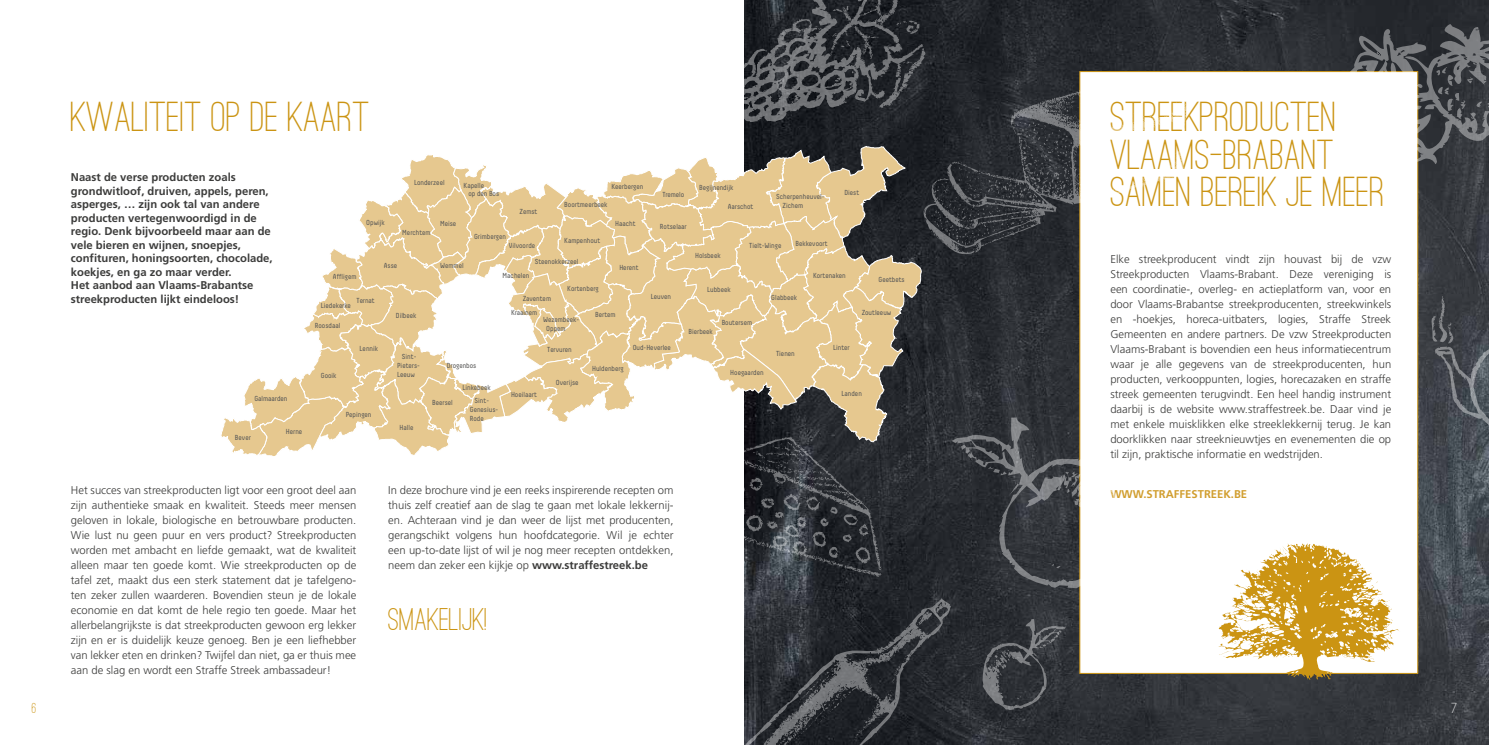
<style>
.page{position:relative;width:1489px;height:745px;background:#fff}
.page>*{position:absolute;margin:0;border:0;box-sizing:border-box;transform-origin:0 0}
.t1{font:500 43.38px/37.5px "Ostrich Sans";color:#cb9413}
.t2{font:500 32.5px "Ostrich Sans";color:#cb9413}
.t3{font:500 15px "Ostrich Sans";color:#cb9413}
.t4{font:500 15px "Ostrich Sans";color:#fff}
.t5{font:300 11.25px/15px "Frutiger LT Pro";color:#3c3c3b;text-align:justify}
.t6{font:700 11.25px/13.5px "Frutiger LT Pro";color:#3c3c3b}
.t7{font:700 11.25px "Frutiger LT Pro";color:#d19e2f}
.t8{font:7.25px/8.8px "Decima";color:#575756}
.s1{font-weight:700}
</style>
<div class="page">
<img style="left:744px;top:0;width:744px;height:744px">
<div style="left:1079px;top:71px;width:338px;height:602px;background:#fff;border:1px solid #cb9413"></div>
<svg style="left:1218px;top:543px;width:181px;height:136px"></svg>
<svg style="left:744px;top:0;width:182px;height:124px;background:#393c40"></svg>
<svg style="left:744px;top:597px;width:208px;height:147px;background:#303337"></svg>
<svg style="left:921px;top:81px;width:160px;height:173px;background:#33363a"></svg>
<svg style="left:951px;top:417px;width:130px;height:171px;background:#393b40"></svg>
<svg style="left:982px;top:618px;width:83px;height:91px;background:#3d4044"></svg>
<svg style="left:1344px;top:24px;width:144px;height:149px"></svg>
<svg style="left:1431px;top:296px;width:57px;height:147px;background:#4a4e54"></svg>
<svg style="left:221px;top:145px;width:701px;height:431px"></svg>
<h3 class="t3" style="left:32px;top:698px;width:6px">6</h3>
<h1 class="t1" style="left:71px;top:97px;width:301px">KWALITEIT OP DE KAART</h1>
<p class="t6" style="left:71px;top:170px;width:203px">Naast de verse producten zoals grondwitloof, druiven, appels, peren, asperges, … zijn ook tal van andere producten vertegenwoordigd in de regio. Denk bijvoorbeeld maar aan de vele bieren en wijnen, snoepjes, confituren, honingsoorten, chocolade, koekjes, en ga zo maar verder.<br>Het aanbod aan Vlaams-Brabantse streekproducten lijkt eindeloos!</p>
<p class="t8" style="left:414px;top:178px;width:32px">Londerzeel</p>
<p class="t8" style="left:468px;top:180px;width:32px;text-indent:-5px">Kapelle<br>op den Bos</p>
<p class="t8" style="left:519px;top:207px;width:19px">Zemst</p>
<p class="t8" style="left:611px;top:182px;width:33px">Keerbergen</p>
<p class="t8" style="left:564px;top:200px;width:45px">Boortmeerbeek</p>
<p class="t8" style="left:662px;top:190px;width:23px">Tremelo</p>
<p class="t8" style="left:699px;top:183px;width:36px">Begijnendijk</p>
<p class="t8" style="left:776px;top:192px;width:50px">Scherpenheuvel-</p>
<p class="t8" style="left:727px;top:202px;width:27px">Aarschot</p>
<p class="t8" style="left:782px;top:201px;width:22px">Zichem</p>
<p class="t8" style="left:844px;top:187px;width:16px">Diest</p>
<p class="t8" style="left:366px;top:217px;width:20px">Opwijk</p>
<p class="t8" style="left:384px;top:260px;width:15px">Asse</p>
<p class="t8" style="left:402px;top:228px;width:30px">Merchtem</p>
<p class="t8" style="left:440px;top:219px;width:18px">Meise</p>
<p class="t8" style="left:440px;top:260px;width:25px">Wemmel</p>
<p class="t8" style="left:474px;top:232px;width:34px">Grimbergen</p>
<p class="t8" style="left:508px;top:241px;width:28px">Vilvoorde</p>
<p class="t8" style="left:564px;top:236px;width:38px">Kampenhout</p>
<p class="t8" style="left:534px;top:257px;width:45px">Steenokkerzeel</p>
<p class="t8" style="left:615px;top:219px;width:22px">Haacht</p>
<p class="t8" style="left:619px;top:263px;width:21px">Herent</p>
<p class="t8" style="left:333px;top:272px;width:25px">Affligem</p>
<p class="t8" style="left:321px;top:301px;width:32px">Liedekerke</p>
<p class="t8" style="left:356px;top:296px;width:20px">Ternat</p>
<p class="t8" style="left:315px;top:320px;width:27px">Roosdaal</p>
<p class="t8" style="left:396px;top:311px;width:22px">Dilbeek</p>
<p class="t8" style="left:502px;top:271px;width:28px">Machelen</p>
<p class="t8" style="left:567px;top:283px;width:33px">Kortenberg</p>
<p class="t8" style="left:511px;top:292px;width:42px;line-height:13.1px;text-indent:12px">Zaventem<br>Kraainem</p>
<p class="t8" style="left:546px;top:315px;width:34px;text-indent:-3px">Wezembeek-<br>Oppem</p>
<p class="t8" style="left:595px;top:310px;width:22px">Bertem</p>
<p class="t8" style="left:660px;top:222px;width:29px">Rotselaar</p>
<p class="t8" style="left:650px;top:292px;width:22px">Leuven</p>
<p class="t8" style="left:695px;top:251px;width:27px">Holsbeek</p>
<p class="t8" style="left:707px;top:285px;width:25px">Lubbeek</p>
<p class="t8" style="left:749px;top:241px;width:34px">Tielt-Winge</p>
<p class="t8" style="left:795px;top:239px;width:34px">Bekkevoort</p>
<p class="t8" style="left:813px;top:271px;width:34px">Kortenaken</p>
<p class="t8" style="left:771px;top:293px;width:27px">Glabbeek</p>
<p class="t8" style="left:721px;top:317px;width:32px">Boutersem</p>
<p class="t8" style="left:688px;top:326px;width:26px">Bierbeek</p>
<p class="t8" style="left:878px;top:275px;width:28px">Geetbets</p>
<p class="t8" style="left:861px;top:307px;width:31px">Zoutleeuw</p>
<p class="t8" style="left:254px;top:394px;width:35px">Galmaarden</p>
<p class="t8" style="left:235px;top:433px;width:18px">Bever</p>
<p class="t8" style="left:286px;top:427px;width:18px">Herne</p>
<p class="t8" style="left:321px;top:371px;width:17px">Gooik</p>
<p class="t8" style="left:359px;top:343px;width:20px">Lennik</p>
<p class="t8" style="left:346px;top:409px;width:27px">Pepingen</p>
<p class="t8" style="left:397px;top:352px;width:24px;text-indent:5px">Sint-<br>Pieters-<br>Leeuw</p>
<p class="t8" style="left:399px;top:423px;width:15px">Halle</p>
<p class="t8" style="left:447px;top:360px;width:31px">Drogenbos</p>
<p class="t8" style="left:432px;top:398px;width:22px">Beersel</p>
<p class="t8" style="left:462px;top:383px;width:30px">Linkebeek</p>
<p class="t8" style="left:470px;top:396px;width:30px;text-indent:5px">Sint-<br>Genesius-<br>Rode</p>
<p class="t8" style="left:547px;top:345px;width:26px">Tervuren</p>
<p class="t8" style="left:511px;top:390px;width:27px">Hoeilaart</p>
<p class="t8" style="left:555px;top:378px;width:24px">Overijse</p>
<p class="t8" style="left:592px;top:363px;width:33px">Huldenberg</p>
<p class="t8" style="left:632px;top:343px;width:40px">Oud-Heverlee</p>
<p class="t5" style="left:71px;top:482px;width:287px">Het succes van streekproducten ligt voor een groot deel aan zijn authentieke smaak en kwaliteit. Steeds meer mensen geloven in lokale, biologische en betrouwbare producten.<br>Wie lust nu geen puur en vers product? Streekproducten worden met ambacht en liefde gemaakt, wat de kwaliteit alleen maar ten goede komt. Wie streekproducten op de tafel zet, maakt dus een sterk statement dat je tafelgeno&shy;ten zeker zullen waarderen. Bovendien steun je de lokale economie en dat komt de hele regio ten goede. Maar het allerbelangrijkste is dat streekproducten gewoon erg lekker zijn en er is duidelijk keuze genoeg. Ben je een liefhebber van lekker eten en drinken? Twijfel dan niet, ga er thuis mee aan de slag en wordt een Straffe Streek ambassadeur!</p>
<p class="t5" style="left:388px;top:482px;width:287px">In deze brochure vind je een reeks inspirerende recepten om thuis zelf creatief aan de slag te gaan met lokale lekkernij&shy;en. Achteraan vind je dan weer de lijst met producenten, gerangschikt volgens hun hoofdcategorie. Wil je echter een up-to-date lijst of wil je nog meer recepten ontdekken, neem dan zeker een kijkje op <span class="s1">www.straffestreek.be</span></p>
<h2 class="t2" style="left:388px;top:599px;width:101px">SMAKELIJK!</h2>
<p class="t8" style="left:730px;top:368px;width:35px">Hoegaarden</p>
<p class="t8" style="left:776px;top:349px;width:20px">Tienen</p>
<p class="t8" style="left:833px;top:343px;width:18px">Linter</p>
<p class="t8" style="left:841px;top:389px;width:22px">Landen</p>
<h1 class="t1" style="left:1110px;top:97px;width:276px">STREEKPRODUCTEN<br>VLAAMS-BRABANT<br>SAMEN BEREIK JE MEER</h1>
<p class="t5" style="left:1110px;top:251px;width:282px">Elke streekproducent vindt zijn houvast bij de vzw Streekproducten Vlaams-Brabant. Deze vereniging is een coordinatie-, overleg- en actieplatform van, voor en door Vlaams-Brabantse streekproducenten, streekwinkels en -hoekjes, horeca-uitbaters, logies, Straffe Streek Gemeenten en andere partners. De vzw Streekproducten Vlaams-Brabant is bovendien een heus informatiecentrum waar je alle gegevens van de streekproducenten, hun producten, verkooppunten, logies, horecazaken en straffe streek gemeenten terugvindt. Een heel handig instrument daarbij is de website www.straffestreek.be. Daar vind je met enkele muisklikken elke streeklekkernij terug. Je kan doorklikken naar streeknieuwtjes en evenementen die op til zijn, praktische informatie en wedstrijden.</p>
<p class="t7" style="left:1110px;top:487px;width:138px">WWW.STRAFFESTREEK.BE</p>
<h3 class="t4" style="left:1451px;top:698px;width:7px">7</h3>
</div>
